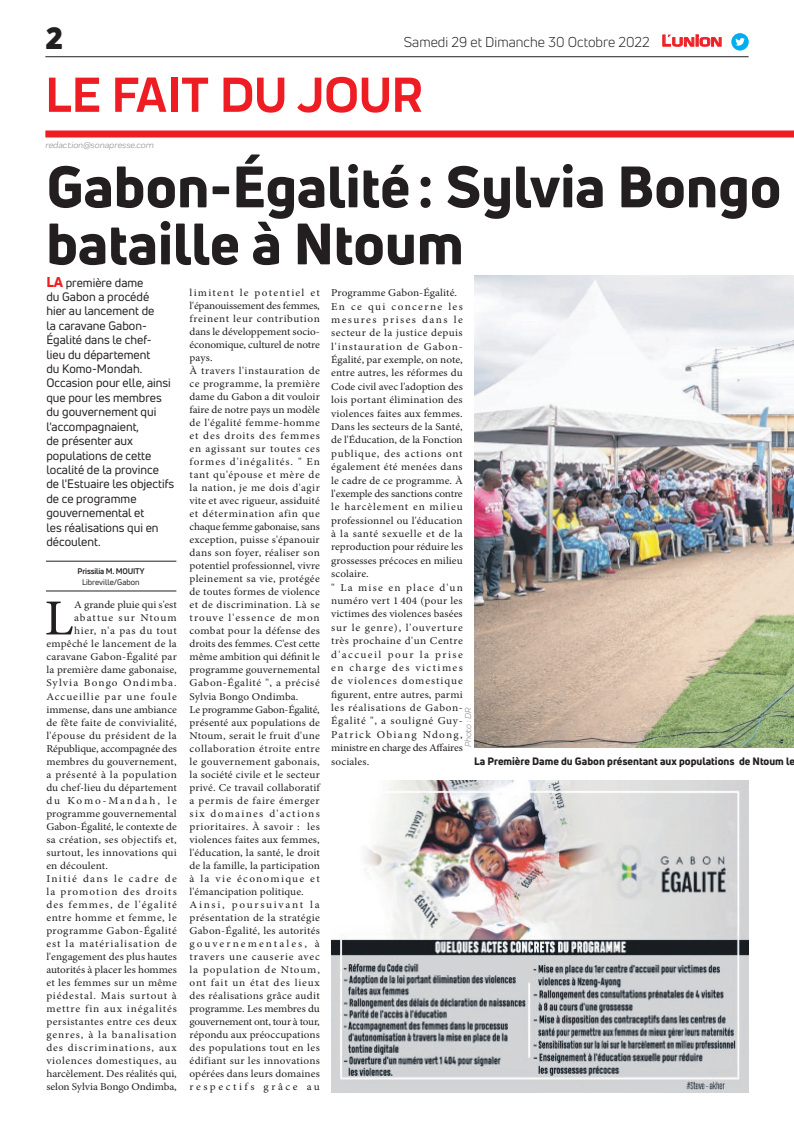
<style>
.page{position:relative;width:794px;height:1129px;background:#fff}
.page>*{position:absolute;margin:0;border:0;box-sizing:border-box;transform-origin:0 0}
.t1{font:800 57px/57px "Uni Neue";color:#231f20}
.t2{font:700 51px "Praktika";color:#ee1d23}
.t3{font:50.5px "Minion Pro";color:#231f20;scale:1.07 1}
.t4{font:900 30px "Uni Neue";color:#231f20}
.t5{font:14px "Uni Neue";color:#231f20}
.t6{font:12px/14.4px "Uni Neue";color:#231f20}
.t7{font:10.5px/13px "Minion Pro";letter-spacing:.02em;color:#231f20;scale:1.07 1}
.t8{font:10.5px "Minion Pro";color:#231f20;scale:1.07 1}
.t9{font:10.5px "Minion Pro";letter-spacing:-.005em;color:#231f20;scale:1.07 1}
.t10{font:10.5px "Minion Pro";letter-spacing:.08em;color:#231f20;scale:1.07 1}
.t11{font:800 10.5px "Uni Neue";color:#231f20}
.t12{font:10.5px "Minion Pro";letter-spacing:.04em;color:#231f20;scale:1.07 1}
.t13{font:10.5px "Minion Pro";letter-spacing:.05em;color:#231f20;scale:1.07 1}
.t14{font:10.5px "Minion Pro";letter-spacing:.085em;color:#231f20;scale:1.07 1}
.t15{font:10.5px "Minion Pro";letter-spacing:.09em;color:#231f20;scale:1.07 1}
.t16{font:10.5px "Minion Pro";letter-spacing:-.015em;color:#231f20;scale:1.07 1}
.t17{font:10.5px "Minion Pro";letter-spacing:.07em;color:#231f20;scale:1.07 1}
.t18{font:10.5px "Minion Pro";letter-spacing:.095em;color:#231f20;scale:1.07 1}
.t19{font:10.5px "Minion Pro";letter-spacing:.045em;color:#231f20;scale:1.07 1}
.t20{font:10.5px "Minion Pro";letter-spacing:.1em;color:#231f20;scale:1.07 1}
.t21{font:10.5px "Minion Pro";letter-spacing:.12em;color:#231f20;scale:1.07 1}
.t22{font:10.5px "Minion Pro";letter-spacing:.055em;color:#231f20;scale:1.07 1}
.t23{font:10.5px "Minion Pro";letter-spacing:.16em;color:#231f20;scale:1.07 1}
.t24{font:italic 9px "Praktika";color:#818386}
.t25{font:700 8px "Uni Neue";letter-spacing:-.02em;color:#231f20}
.t26{font:8px "Uni Neue";color:#231f20}
.s1{font-family:"Eurostile";font-weight:600;font-size:14.9px;color:#ee1d23}
.s2{font-family:"Eurostile";font-weight:600;font-size:11.4px;color:#ee1d23}
.s3{font-weight:800;font-size:14px;color:#ee1d23}
</style>
<div class="page">
<hr style="left:45px;top:56px;width:703px;height:1px;background:#231f20">
<div style="left:45px;top:130px;width:749px;height:7px;background:#ee1d23"></div>
<img style="left:474px;top:275px;width:320px;height:472px">
<svg style="left:662px;top:34px;width:60px;height:13px"></svg>
<div style="left:731px;top:33px;width:17px;height:18px;background:#00aeef;border-radius:50%"></div>
<svg style="left:735px;top:38px;width:10px;height:8px"></svg>
<hr style="left:46px;top:590px;width:130px;height:1px;background:#231f20">
<hr style="left:46px;top:561px;width:130px;height:1px;background:#231f20">
<img style="left:331px;top:780px;width:417px;height:311px">
<h3 class="t4" style="left:45px;top:17px;width:19px">2</h3>
<h2 class="t2" style="left:45px;top:54px;width:378px">LE FAIT DU JOUR</h2>
<p class="t24" style="left:45px;top:139px;width:110px">redaction@sonapresse.com</p>
<h3 class="t5" style="left:404px;top:33px;width:320px">Samedi 29 et Dimanche 30 Octobre 2022 <span class="s1">L</span><span class="s2">UNION</span></h3>
<h1 class="t1" style="left:46px;top:157px;width:736px">Gabon-Égalité: Sylvia Bongo bataille à Ntoum</h1>
<p class="t6" style="left:46px;top:275px;width:129px"><span class="s3">LA</span> première dame<br>du Gabon a procédé<br>hier au lancement de<br>la caravane Gabon-<br>Égalité dans le chef-<br>lieu du département<br>du Komo-Mondah.<br>Occasion pour elle, ainsi que pour les membres du gouvernement qui l'accompagnaient,<br>de présenter aux populations de cette localité de la province de l'Estuaire les objectifs de ce programme gouvernemental et<br>les réalisations qui en découlent.</p>
<p class="t25" style="left:77px;top:566px;width:68px">Prissilia M. MOUITY</p>
<p class="t26" style="left:82px;top:576px;width:59px">Libreville/Gabon</p>
<p class="t7" style="left:190px;top:286px;width:123px">limitent le potentiel et l'épanouissement des femmes, freinent leur contribution dans le développement socio&shy;économique, culturel de notre pays.<br>À travers l'instauration de ce programme, la première dame du Gabon a dit vouloir faire de notre pays un modèle de l'égalité femme-homme et des droits des femmes en agissant sur toutes ces formes d'inégalités. " En tant qu'épouse et mère de la nation, je me dois d'agir vite et avec rigueur, assiduité et détermination afin que chaque femme gabonaise, sans exception, puisse s'épanouir dans son foyer, réaliser son potentiel professionnel, vivre pleinement sa vie, protégée de toutes formes de violence et de discrimination. Là se trouve l'essence de mon combat pour la défense des droits des femmes. C'est cette même ambition qui définit le programme gouvernemental<br>Gabon-Égalité ", a précisé<br>Sylvia Bongo Ondimba.<br>Le programme Gabon-Égalité, présenté aux populations de<br>Ntoum, serait le fruit d'une collaboration étroite entre le gouvernement gabonais, la société civile et le secteur privé. Ce travail collaboratif a permis de faire émerger six domaines d'actions prioritaires. À savoir : les violences faites aux femmes, l'éducation, la santé, le droit de la famille, la participation à la vie économique et l'émancipation politique.<br>Ainsi, poursuivant la présentation de la stratégie<br>Gabon-Égalité, les autorités gouvernementales, à travers une causerie avec la population de Ntoum, ont fait un état des lieux des réalisations grâce audit programme. Les membres du gouvernement ont, tour à tour, répondu aux préoccupations des populations tout en les édifiant sur les innovations opérées dans leurs domaines respectifs grâce au</p>
<p class="t7" style="left:331px;top:286px;width:124px;line-height:13.4px">Programme Gabon-Égalité.<br>En ce qui concerne les mesures prises dans le secteur de la justice depuis l'instauration de Gabon-<br>Égalité, par exemple, on note, entre autres, les réformes du<br>Code civil avec l'adoption des lois portant élimination des violences faites aux femmes.<br>Dans les secteurs de la Santé, de l'Éducation, de la Fonction publique, des actions ont également été menées dans le cadre de ce programme. À l'exemple des sanctions contre le harcèlement en milieu professionnel ou l'éducation à la santé sexuelle et de la reproduction pour réduire les grossesses précoces en milieu scolaire.<br>" La mise en place d'un numéro vert 1 404 (pour les victimes des violences basées sur le genre), l'ouverture très prochaine d'un Centre d'accueil pour la prise en charge des victimes de violences domestique figurent, entre autres, parmi les réalisations de Gabon-<br>Égalité ", a souligné Guy-<br>Patrick Obiang Ndong, ministre en charge des Affaires sociales.</p>
<h3 class="t3" style="left:44px;top:584px;width:29px">L</h3>
<p class="t8" style="left:74px;top:598px;width:97px">A grande pluie qui s'est</p>
<p class="t15" style="left:74px;top:611px;width:98px">abattue sur Ntoum</p>
<p class="t22" style="left:74px;top:624px;width:97px">hier, n'a pas du tout</p>
<p class="t7" style="left:46px;top:637px;width:123px">empêché le lancement de la</p>
<p class="t7" style="left:46px;top:650px;width:123px">caravane Gabon-Égalité par</p>
<p class="t7" style="left:46px;top:663px;width:123px">la première dame gabonaise,</p>
<p class="t20" style="left:46px;top:676px;width:123px">Sylvia Bongo Ondimba.</p>
<p class="t14" style="left:46px;top:689px;width:123px">Accueillie par une foule</p>
<p class="t9" style="left:46px;top:702px;width:123px">immense, dans une ambiance</p>
<p class="t7" style="left:46px;top:715px;width:123px">de fête faite de convivialité,</p>
<p class="t12" style="left:46px;top:728px;width:123px">l'épouse du président de la</p>
<p class="t16" style="left:46px;top:741px;width:123px">République, accompagnée des</p>
<p class="t7" style="left:46px;top:754px;width:123px">membres du gouvernement,</p>
<p class="t13" style="left:46px;top:767px;width:123px">a présenté à la population</p>
<p class="t7" style="left:46px;top:780px;width:123px">du chef-lieu du département</p>
<p class="t23" style="left:46px;top:793px;width:123px">du Komo-Mandah, le</p>
<p class="t7" style="left:46px;top:806px;width:123px">programme gouvernemental</p>
<p class="t8" style="left:46px;top:819px;width:123px">Gabon-Égalité, le contexte de</p>
<p class="t7" style="left:46px;top:832px;width:123px">sa création, ses objectifs et,</p>
<p class="t7" style="left:46px;top:845px;width:123px">surtout, les innovations qui</p>
<p class="t7" style="left:46px;top:858px;width:59px">en découlent.</p>
<p class="t21" style="left:46px;top:871px;width:123px">Initié dans le cadre de</p>
<p class="t15" style="left:46px;top:884px;width:123px">la promotion des droits</p>
<p class="t18" style="left:46px;top:897px;width:123px">des femmes, de l'égalité</p>
<p class="t19" style="left:46px;top:910px;width:123px">entre homme et femme, le</p>
<p class="t12" style="left:46px;top:923px;width:123px">programme Gabon-Égalité</p>
<p class="t14" style="left:46px;top:936px;width:123px">est la matérialisation de</p>
<p class="t7" style="left:46px;top:949px;width:123px">l'engagement des plus hautes</p>
<p class="t9" style="left:46px;top:962px;width:123px">autorités à placer les hommes</p>
<p class="t7" style="left:46px;top:975px;width:123px">et les femmes sur un même</p>
<p class="t17" style="left:46px;top:988px;width:123px">piédestal. Mais surtout à</p>
<p class="t10" style="left:46px;top:1001px;width:123px">mettre fin aux inégalités</p>
<p class="t7" style="left:46px;top:1014px;width:123px">persistantes entre ces deux</p>
<p class="t10" style="left:46px;top:1027px;width:123px">genres, à la banalisation</p>
<p class="t10" style="left:46px;top:1040px;width:123px">des discriminations, aux</p>
<p class="t13" style="left:46px;top:1053px;width:123px">violences domestiques, au</p>
<p class="t8" style="left:46px;top:1066px;width:123px">harcèlement. Des réalités qui,</p>
<p class="t9" style="left:46px;top:1079px;width:123px">selon Sylvia Bongo Ondimba,</p>
<p class="t24" style="left:462px;top:747px;width:41px;rotate:-90deg">Photo : DR</p>
<p class="t11" style="left:474px;top:753px;width:322px">La Première Dame du Gabon présentant aux populations de Ntoum le</p>
</div>
